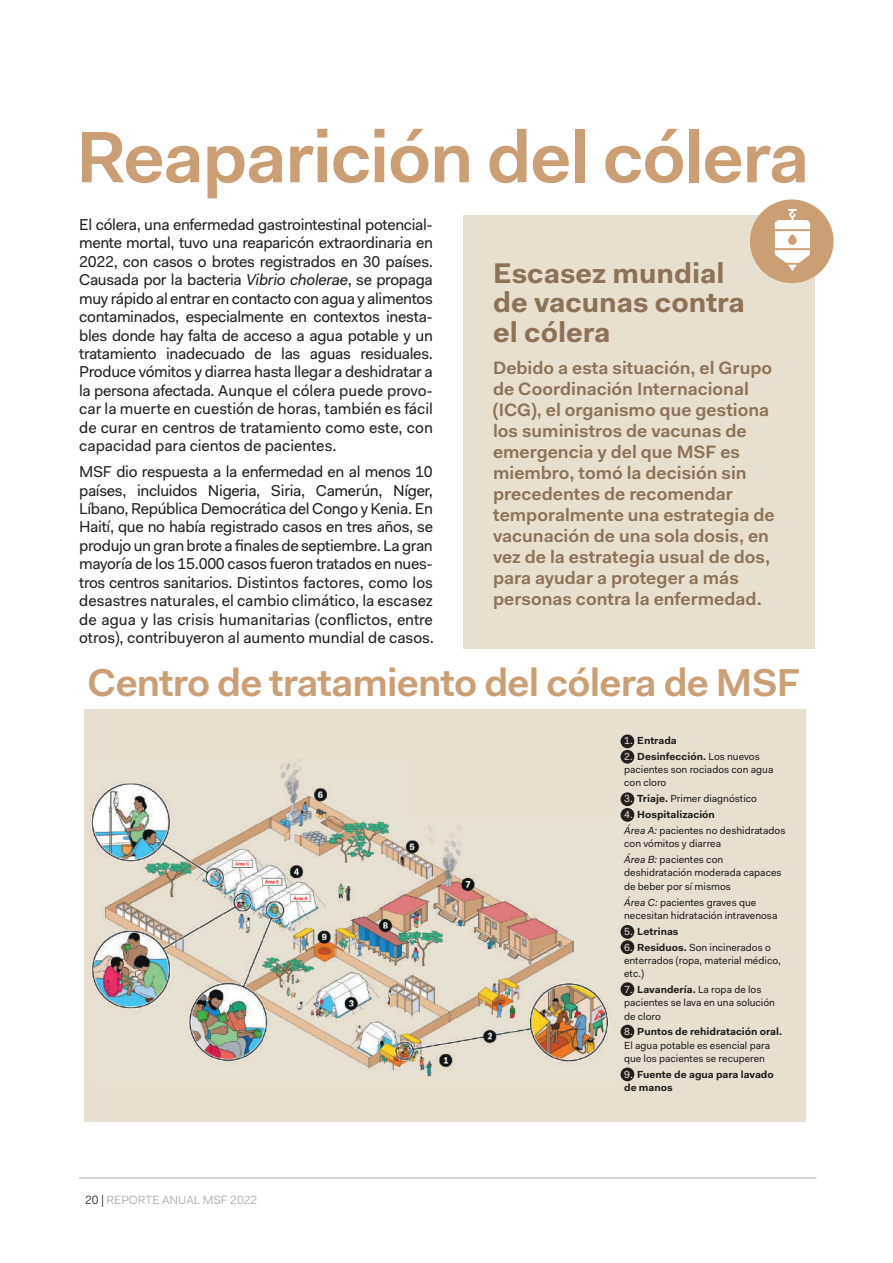
<style>
.page{position:relative;width:893px;height:1263px;background:#fff}
.page>*{position:absolute;margin:0;border:0;box-sizing:border-box;transform-origin:0 0}
.t1{font:600 73.05px "Fakt Pro";letter-spacing:-.02em;color:#cc9e73}
.t2{font:600 39px "Fakt Pro";letter-spacing:-.02em;color:#cc9e73}
.t3{font:700 28.5px/29.2px "Fakt Pro";color:#8c7256}
.t4{font:600 18px/21px "Fakt Pro";color:#8c7256}
.t5{font:15.75px/18.5px "Fakt Pro";color:#231f20;text-align:justify}
.t6{font:12px "Fakt Pro Blond";letter-spacing:-.005em;color:#a8a9ad}
.t7{font:10.35px/13.4px "Fakt Pro";color:#231f20}
.t8{font:700 10.35px/13.4px "Fakt Pro";color:#231f20}
.s1{font-style:italic}
.s2{color:#231f20}
.s3{font-weight:400;color:#e7e0d1}
.s4{color:#e7e0d1}
.s5{font-weight:700}
</style>
<div class="page">
<div style="left:84px;top:709px;width:722px;height:412px;background:#e7e0d1"></div>
<div style="left:463px;top:216px;width:351px;height:433px;background:#e7e0d1"></div>
<div style="left:750px;top:199px;width:83px;height:84px;background:#cc9e73;border-radius:50%"></div>
<svg style="left:775px;top:209px;width:35px;height:62px"></svg>
<hr style="left:79px;top:1177px;width:737px;height:1px;background:#a8a9ad">
<img style="left:90px;top:760px;width:533px;height:320px">
<div style="left:410px;top:760px;width:213px;height:58px;background:#e7e0d1"></div>
<div style="left:621px;top:734px;width:13px;height:14px;background:#231f20;border-radius:50%"></div>
<div style="left:621px;top:750px;width:13px;height:14px;background:#231f20;border-radius:50%"></div>
<div style="left:621px;top:792px;width:13px;height:14px;background:#231f20;border-radius:50%"></div>
<div style="left:621px;top:925px;width:13px;height:14px;background:#231f20;border-radius:50%"></div>
<div style="left:621px;top:940px;width:13px;height:14px;background:#231f20;border-radius:50%"></div>
<div style="left:621px;top:982px;width:13px;height:14px;background:#231f20;border-radius:50%"></div>
<div style="left:621px;top:1067px;width:13px;height:14px;background:#231f20;border-radius:50%"></div>
<div style="left:621px;top:1025px;width:13px;height:13px;background:#231f20;border-radius:50%"></div>
<div style="left:621px;top:808px;width:13px;height:14px;background:#231f20;border-radius:50%"></div>
<h1 class="t1" style="left:76px;top:108px;width:735px">Reaparición del cólera</h1>
<p class="t5" style="left:79px;top:215px;width:355px">El cólera, una enfermedad gastrointestinal potencial&shy;mente mortal, tuvo una reaparicón extraordinaria en 2022, con casos o brotes registrados en 30 países.<br>Causada por la bacteria <span class="s1">Vibrio cholerae</span>, se propaga muy rápido al entrar en contacto con agua y alimentos contaminados, especialmente en contextos inesta&shy;bles donde hay falta de acceso a agua potable y un tratamiento inadecuado de las aguas residuales.<br>Produce vómitos y diarrea hasta llegar a deshidratar a la persona afectada. Aunque el cólera puede provo&shy;car la muerte en cuestión de horas, también es fácil de curar en centros de tratamiento como este, con capacidad para cientos de pacientes.</p>
<p class="t5" style="left:79px;top:462px;width:356px">MSF dio respuesta a la enfermedad en al menos 10 países, incluidos Nigeria, Siria, Camerún, Níger, Líbano, República Democrática del Congo y Kenia. En Haití, que no había registrado casos en tres años, se produjo un gran brote a finales de septiembre. La gran mayoría de los 15.000 casos fueron tratados en nues&shy;tros centros sanitarios. Distintos factores, como los desastres naturales, el cambio climático, la escasez de agua y las crisis humanitarias (conflictos, entre otros), contribuyeron al aumento mundial de casos.</p>
<h3 class="t3" style="left:493px;top:259px;width:253px">Escasez mundial de vacunas contra el cólera</h3>
<p class="t4" style="left:493px;top:357px;width:283px">Debido a esta situación, el Grupo de Coordinación Internacional (ICG), el organismo que gestiona los suministros de vacunas de emergencia y del que MSF es miembro, tomó la decisión sin precedentes de recomendar temporalmente una estrategia de vacunación de una sola dosis, en vez de la estrategia usual de dos, para ayudar a proteger a más personas contra la enfermedad.</p>
<h2 class="t2" style="left:87px;top:656px;width:715px">Centro de tratamiento del cólera de MSF</h2>
<p class="t6" style="left:85px;top:1192px;width:174px"><span class="s2">20 |</span> REPORTE ANUAL MSF 2022</p>
<p class="t8" style="left:624px;top:734px;width:54px"><span class="s3">1.</span> Entrada</p>
<p class="t7" style="left:624px;top:749px;width:151px"><span class="s4">2.</span> <span class="s5">Desinfección.</span> Los nuevos pacientes son rociados con agua con cloro</p>
<p class="t7" style="left:624px;top:792px;width:134px"><span class="s4">3.</span> <span class="s5">Triaje.</span> Primer diagnóstico</p>
<p class="t7" style="left:624px;top:806px;width:163px;line-height:15.9px"><span class="s4">4.</span> <span class="s5">Hospitalización<br></span><span class="s1">Área A:</span> pacientes no deshidratados</p>
<p class="t7" style="left:624px;top:836px;width:101px;line-height:15.9px">con vómitos y diarrea<br><span class="s1">Área B:</span> pacientes con</p>
<p class="t7" style="left:624px;top:866px;width:159px">deshidratación moderada capaces de beber por sí mismos</p>
<p class="t7" style="left:624px;top:895px;width:155px"><span class="s1">Área C:</span> pacientes graves que necesitan hidratación intravenosa</p>
<p class="t8" style="left:624px;top:924px;width:56px"><span class="s3">5.</span> Letrinas</p>
<p class="t7" style="left:624px;top:940px;width:158px"><span class="s4">6.</span> <span class="s5">Residuos.</span> Son incinerados o enterrados (ropa, material médico, etc.)</p>
<p class="t7" style="left:624px;top:983px;width:152px"><span class="s4">7.</span> <span class="s5">Lavandería.</span> La ropa de los pacientes se lava en una solución de cloro</p>
<p class="t7" style="left:624px;top:1025px;width:160px"><span class="s4">8.</span> <span class="s5">Puntos de rehidratación oral.<br></span>El agua potable es esencial para que los pacientes se recuperen</p>
<p class="t8" style="left:624px;top:1067px;width:151px"><span class="s3">9.</span> Fuente de agua para lavado de manos</p>
</div>
